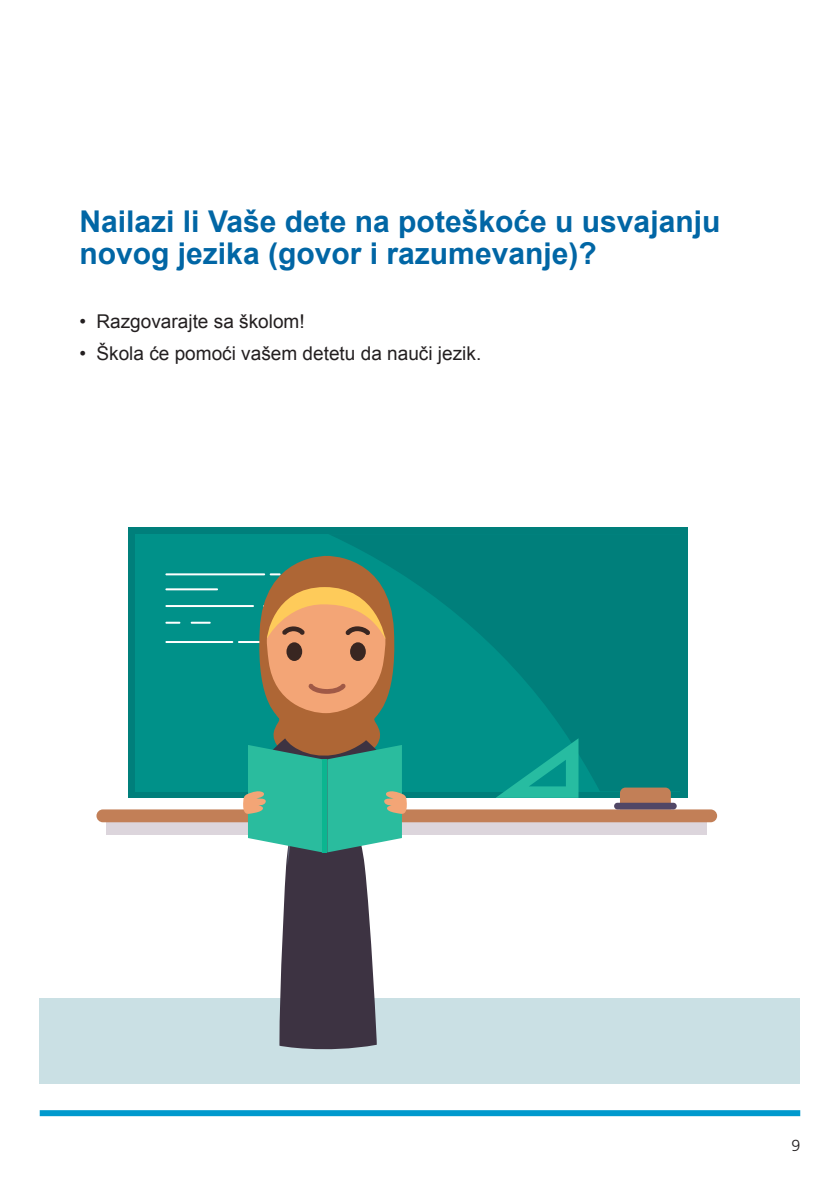
<style>
.page{position:relative;width:840px;height:1191px;background:#fff}
.page>*{position:absolute;margin:0;border:0;box-sizing:border-box;transform-origin:0 0}
.t1{font:700 30px/32px "Arial";color:#0166a5}
.t2{font:19px "Arial";color:#231f20}
.t3{font:300 16px "Frutiger LT Std";color:#231f20}
</style>
<div class="page">
<div style="left:40px;top:1110px;width:759px;height:6px;background:#0099cd"></div>
<div style="left:40px;top:998px;width:759px;height:85px;background:#cae0e4"></div>
<div style="left:128px;top:528px;width:559px;height:270px;background:#007f7b"></div>
<div style="left:135px;top:534px;width:545px;height:257px;background:#009189"></div>
<svg style="left:330px;top:534px;width:350px;height:257px;fill:#007f7b"></svg>
<svg style="left:106px;top:822px;width:599px;height:12px;background:#dbd2d8"></svg>
<div style="left:96px;top:809px;width:620px;height:13px;background:#c27f57;border-radius:6px"></div>
<svg style="left:619px;top:787px;width:51px;height:15px"></svg>
<div style="left:613px;top:802px;width:63px;height:7px;background:#514766;border-radius:3px"></div>
<svg style="left:495px;top:738px;width:83px;height:60px"></svg>
<hr style="left:165px;top:573px;width:100px;height:2px;background:#fff">
<hr style="left:165px;top:588px;width:53px;height:2px;background:#fff">
<hr style="left:165px;top:605px;width:89px;height:2px;background:#fff">
<svg style="left:165px;top:621px;width:15px;height:2px"></svg>
<svg style="left:191px;top:621px;width:19px;height:2px"></svg>
<hr style="left:165px;top:641px;width:68px;height:2px;background:#fff">
<hr style="left:238px;top:641px;width:51px;height:2px;background:#fff">
<svg style="left:279px;top:866px;width:98px;height:184px;background:#4e4653"></svg>
<svg style="left:243px;top:554px;width:163px;height:312px"></svg>
<p class="t1" style="left:79px;top:206px;width:642px">Nailazi li Vaše dete na poteškoće u usvajanju novog jezika (govor i razumevanje)?</p>
<p class="t2" style="left:79px;top:309px;width:227px">• Razgovarajte sa školom!</p>
<p class="t2" style="left:79px;top:341px;width:403px">• Škola će pomoći vašem detetu da nauči jezik.</p>
<p class="t3" style="left:790px;top:1136px;width:10px">9</p>
</div>
